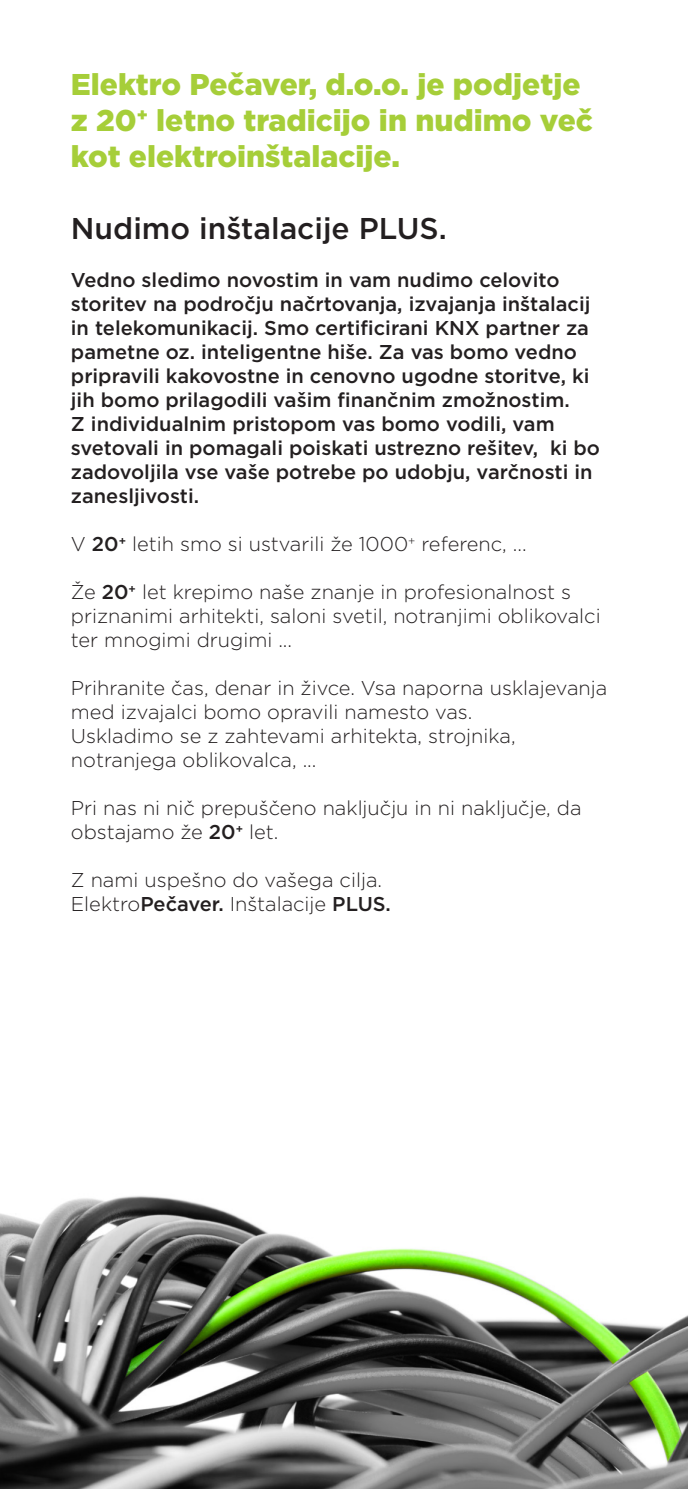
<style>
.page{position:relative;width:688px;height:1489px;background:#fff}
.page>*{position:absolute;margin:0;border:0;box-sizing:border-box;transform-origin:0 0}
.t1{font:900 30px/36px "Gotham";color:#a6ce39}
.t2{font:500 30px "Gotham";color:#231f20}
.t3{font:300 20px/24px "Gotham";color:#231f20}
.t4{font:500 20px/24px "Gotham";color:#231f20}
.s1{font-weight:500}
</style>
<div class="page">
<hr style="left:687px;top:744px;width:1px;height:744px;background:#0e1916">
<img style="left:0;top:1196px;width:687px;height:292px">
<h1 class="t1" style="left:71px;top:66px;width:523px">Elektro Pečaver, d.o.o. je podjetje z 20<sup>+</sup> letno tradicijo in nudimo več kot elektroinštalacije.</h1>
<h1 class="t2" style="left:71px;top:209px;width:377px">Nudimo inštalacije PLUS.</h1>
<p class="t4" style="left:71px;top:268px;width:530px">Vedno sledimo novostim in vam nudimo celovito storitev na področju načrtovanja, izvajanja inštalacij in telekomunikacij. Smo certificirani KNX partner za pametne oz. inteligentne hiše. Za vas bomo vedno pripravili kakovostne in cenovno ugodne storitve, ki jih bomo prilagodili vašim finančnim zmožnostim.<br>Z individualnim pristopom vas bomo vodili, vam svetovali in pomagali poiskati ustrezno rešitev, ki bo zadovoljila vse vaše potrebe po udobju, varčnosti in zanesljivosti.</p>
<p class="t3" style="left:71px;top:531px;width:457px">V <span class="s1">20</span><sup>+</sup> letih smo si ustvarili že 1000<sup>+</sup> referenc, ...</p>
<p class="t3" style="left:71px;top:579px;width:531px">Že <span class="s1">20</span><sup>+</sup> let krepimo naše znanje in profesionalnost s priznanimi arhitekti, saloni svetil, notranjimi oblikovalci ter mnogimi drugimi ...</p>
<p class="t3" style="left:71px;top:675px;width:537px">Prihranite čas, denar in živce. Vsa naporna usklajevanja med izvajalci bomo opravili namesto vas.<br>Uskladimo se z zahtevami arhitekta, strojnika, notranjega oblikovalca, ...</p>
<p class="t3" style="left:71px;top:795px;width:512px">Pri nas ni nič prepuščeno naključju in ni naključje, da obstajamo že <span class="s1">20</span><sup>+</sup> let.</p>
<p class="t3" style="left:71px;top:867px;width:321px">Z nami uspešno do vašega cilja.<br>Elektro<span class="s1">Pečaver.</span> Inštalacije <span class="s1">PLUS.</span></p>
</div>
